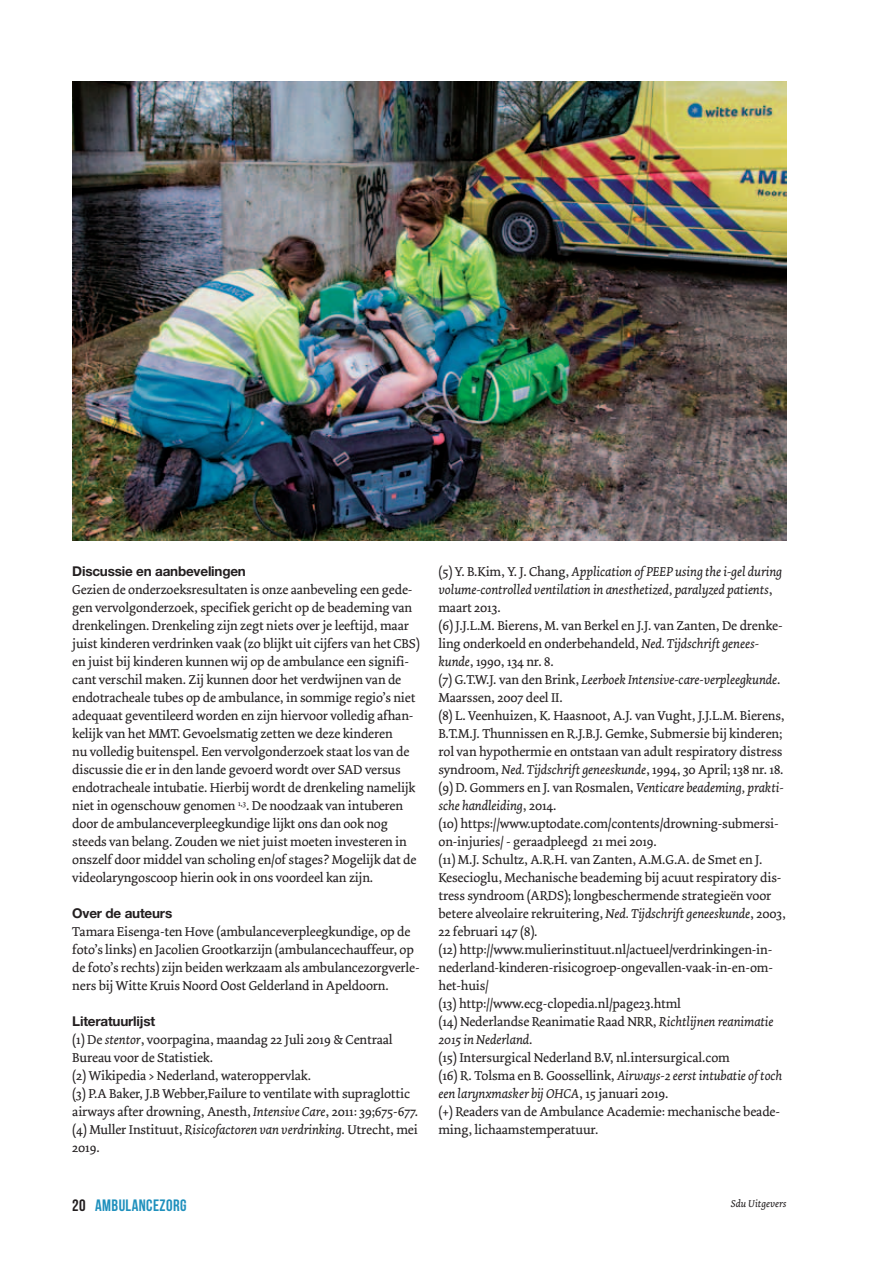
<style>
.page{position:relative;width:893px;height:1263px;background:#fff}
.page>*{position:absolute;margin:0;border:0;box-sizing:border-box;transform-origin:0 0}
.t1{font:16.5px "Bebas Neue";letter-spacing:.025em;color:#1f90bd}
.t2{font:13.5px/18px "Dolly";letter-spacing:-.01em;color:#231f20}
.t3{font:700 13.5px "Helvetica Neue LT Std";letter-spacing:-.015em;color:#231f20}
.t4{font:italic 10.5px "Dolly";color:#231f20}
.s1{font-style:italic}
.s2{color:#231f20}
</style>
<div class="page">
<img style="left:72px;top:82px;width:715px;height:458px">
<p class="t3" style="left:72px;top:563px;width:175px">Discussie en aanbevelingen</p>
<p class="t2" style="left:72px;top:581px;width:349px">Gezien de onderzoeksresultaten is onze aanbeveling een gede&shy;gen vervolgonderzoek, specifiek gericht op de beademing van drenkelingen. Drenkeling zijn zegt niets over je leeftijd, maar juist kinderen verdrinken vaak (zo blijkt uit cijfers van het CBS) en juist bij kinderen kunnen wij op de ambulance een signifi&shy;cant verschil maken. Zij kunnen door het verdwijnen van de endotracheale tubes op de ambulance, in sommige regio’s niet adequaat geventileerd worden en zijn hiervoor volledig afhan&shy;kelijk van het MMT. Gevoelsmatig zetten we deze kinderen<br>nu volledig buitenspel. Een vervolgonderzoek staat los van de discussie die er in den lande gevoerd wordt over SAD versus endotracheale intubatie. Hierbij wordt de drenkeling namelijk niet in ogenschouw genomen <sup>1,3</sup>. De noodzaak van intuberen door de ambulanceverpleegkundige lijkt ons dan ook nog steeds van belang. Zouden we niet juist moeten investeren in onszelf door middel van scholing en/of stages? Mogelijk dat de videolaryngoscoop hierin ook in ons voordeel kan zijn.</p>
<p class="t3" style="left:72px;top:905px;width:101px">Over de auteurs</p>
<p class="t2" style="left:72px;top:923px;width:349px">Tamara Eisenga-ten Hove (ambulanceverpleegkundige, op de foto’s links) en Jacolien Grootkarzijn (ambulancechauffeur, op de foto’s rechts) zijn beiden werkzaam als ambulancezorgverle&shy;ners bij Witte Kruis Noord Oost Gelderland in Apeldoorn.</p>
<p class="t3" style="left:72px;top:1013px;width:84px">Literatuurlijst</p>
<p class="t2" style="left:72px;top:1031px;width:348px">(1) De <span class="s1">stentor</span>, voorpagina, maandag 22 Juli 2019 &amp; Centraal Bureau voor de Statistiek.<br>(2) Wikipedia &gt; Nederland, wateroppervlak.<br>(3) P.A Baker, J.B Webber,Failure to ventilate with supraglottic airways after drowning, Anesth, <span class="s1">Intensive Care</span>, 2011: 39;675-677. (4) Muller Instituut, <span class="s1">Risicofactoren van verdrinking</span>. Utrecht, mei 2019.</p>
<p class="t2" style="left:438px;top:563px;width:349px">(5) Y. B.Kim, Y. J. Chang, <span class="s1">Application of PEEP using the i-gel during volume-controlled ventilation in anesthetized, paralyzed patients</span>, maart 2013.<br>(6) J.J.L.M. Bierens, M. van Berkel en J.J. van Zanten, De drenke&shy;ling onderkoeld en onderbehandeld, <span class="s1">Ned. Tijdschrift genees&shy;kunde</span>, 1990, 134 nr. 8.<br>(7) G.T.W.J. van den Brink, <span class="s1">Leerboek Intensive-care-verpleegkunde</span>.<br>Maarssen, 2007 deel II.<br>(8) L. Veenhuizen, K. Haasnoot, A.J. van Vught, J.J.L.M. Bierens, B.T.M.J. Thunnissen en R.J.B.J. Gemke, Submersie bij kinderen; rol van hypothermie en ontstaan van adult respiratory distress syndroom, <span class="s1">Ned. Tijdschrift geneeskunde</span>, 1994, 30 April; 138 nr. 18. (9) D. Gommers en J. van Rosmalen, <span class="s1">Venticare beademing, prakti&shy;sche handleiding</span>, 2014.<br>(10) https://www.uptodate.com/contents/drowning-submersi&shy;on-injuries/ - geraadpleegd 21 mei 2019.<br>(11) M.J. Schultz, A.R.H. van Zanten, A.M.G.A. de Smet en J.<br>Kesecioglu, Mechanische beademing bij acuut respiratory dis&shy;tress syndroom (ARDS); longbeschermende strategieën voor betere alveolaire rekruitering, <span class="s1">Ned. Tijdschrift geneeskunde</span>, 2003, 22 februari 147 (8).<br>(12) http://www.mulierinstituut.nl/actueel/verdrinkingen-in&shy;nederland-kinderen-risicogroep-ongevallen-vaak-in-en-om&shy;het-huis/<br>(13) http://www.ecg-clopedia.nl/page23.html<br>(14) Nederlandse Reanimatie Raad NRR, <span class="s1">Richtlijnen reanimatie 2015 in Nederland</span>.<br>(15) Intersurgical Nederland B.V, nl.intersurgical.com<br>(16) R. Tolsma en B. Goossellink, <span class="s1">Airways-2 eerst intubatie of toch een larynxmasker bij OHCA</span>, 15 januari 2019.<br>(+) Readers van de Ambulance Academie: mechanische beade&shy;ming, lichaamstemperatuur.</p>
<p class="t1" style="left:72px;top:1196px;width:116px"><span class="s2">20</span> AMBULANCEZORG</p>
<p class="t4" style="left:731px;top:1197px;width:57px">Sdu Uitgevers</p>
</div>
